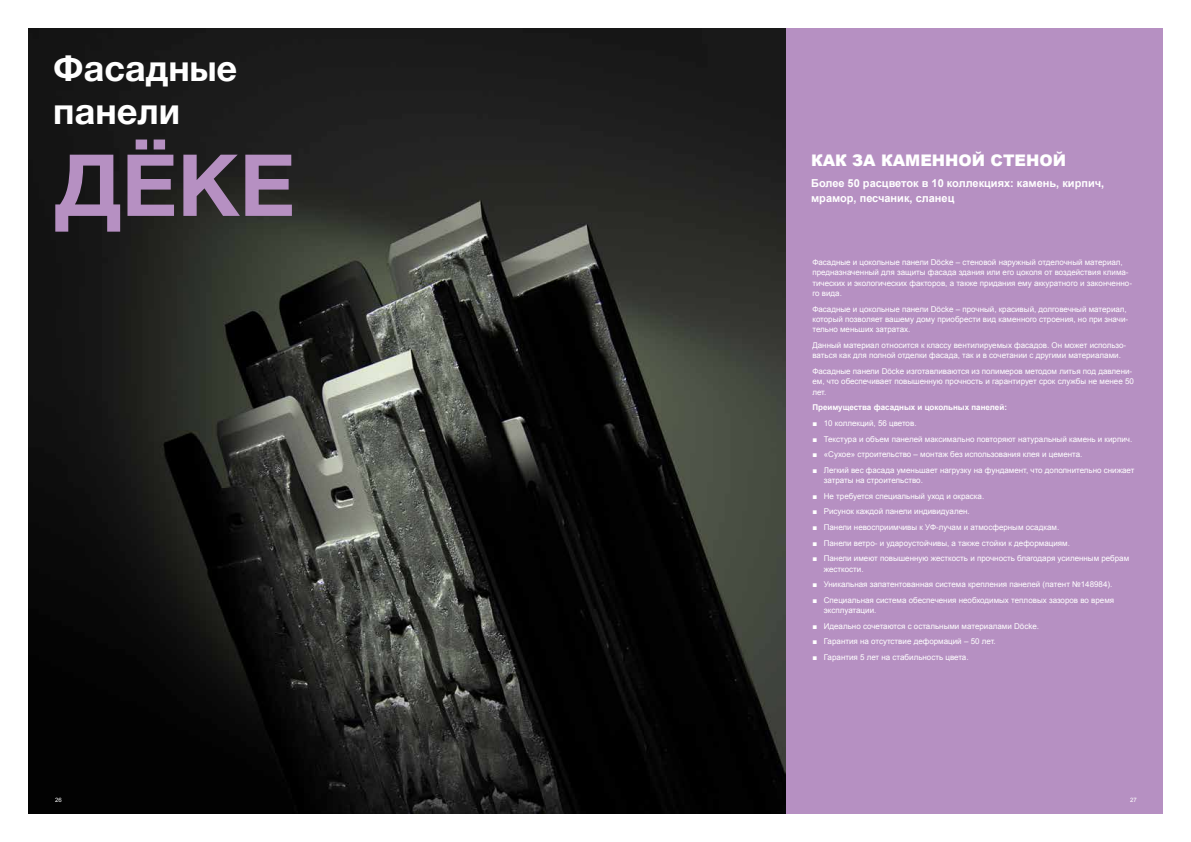
<style>
.page{position:relative;width:1191px;height:842px;background:#fff}
.page>*{position:absolute;margin:0;border:0;box-sizing:border-box;transform-origin:0 0}
.t1{font:700 86px "Helvetica Neue Cyr";color:#b690c2}
.t2{font:700 36px/42.8px "Helvetica Neue Cyr";color:#fff}
.t3{font:900 16px "Arial";color:#fff}
.t4{font:700 11px/15.6px "Arial";color:#fff}
.t5{font:8px/10.4px "Arial";color:#fff}
.t6{font:700 8px "Arial";color:#fff}
.t7{font:6px "Arial";color:#fff}
.s1{font-weight:900}
</style>
<div class="page">
<div style="left:785px;top:28px;width:377px;height:786px;background:#b690c2"></div>
<img style="left:28px;top:28px;width:757px;height:786px">
<h2 class="t2" style="left:53px;top:48px;width:185px">Фасадные панели</h2>
<h1 class="t1" style="left:55px;top:138px;width:242px">ДЁКЕ</h1>
<h3 class="t3" style="left:811px;top:149px;width:256px">КАК ЗА КАМЕННОЙ СТЕНОЙ</h3>
<h3 class="t4" style="left:811px;top:175px;width:294px">Более 50 расцветок в 10 коллекциях: камень, кирпич, мрамор, песчаник, сланец</h3>
<p class="t5" style="left:812px;top:257px;width:321px">Фасадные и цокольные панели Döcke – стеновой наружный отделочный материал, предназначенный для защиты фасада здания или его цоколя от воздействия клима&shy;тических и экологических факторов, а также придания ему аккуратного и законченно&shy;го вида.</p>
<p class="t5" style="left:812px;top:304px;width:317px">Фасадные и цокольные панели Döcke – прочный, красивый, долговечный материал, который позволяет вашему дому приобрести вид каменного строения, но при значи&shy;тельно меньших затратах.</p>
<p class="t5" style="left:812px;top:340px;width:315px">Данный материал относится к классу вентилируемых фасадов. Он может использо&shy;ваться как для полной отделки фасада, так и в сочетании с другими материалами.</p>
<p class="t5" style="left:812px;top:366px;width:323px">Фасадные панели Döcke изготавливаются из полимеров методом литья под давлени&shy;ем, что обеспечивает повышенную прочность и гарантирует срок службы не менее 50 лет.</p>
<p class="t6" style="left:812px;top:402px;width:196px">Преимущества фасадных и цокольных панелей:</p>
<p class="t5" style="left:812px;top:418px;width:106px"><span class="s1">■</span> 10 коллекций, 56 цветов.</p>
<p class="t5" style="left:812px;top:434px;width:321px"><span class="s1">■</span> Текстура и объем панелей максимально повторяют натуральный камень и кирпич.</p>
<p class="t5" style="left:812px;top:449px;width:271px"><span class="s1">■</span> «Сухое» строительство – монтаж без использования клея и цемента.</p>
<p class="t5" style="left:823px;top:465px;width:312px;text-indent:-11px"><span class="s1">■</span> Легкий вес фасада уменьшает нагрузку на фундамент, что дополнительно снижает затраты на строительство.</p>
<p class="t5" style="left:812px;top:491px;width:173px"><span class="s1">■</span> Не требуется специальный уход и окраска.</p>
<p class="t5" style="left:812px;top:506px;width:159px"><span class="s1">■</span> Рисунок каждой панели индивидуален.</p>
<p class="t5" style="left:812px;top:522px;width:248px"><span class="s1">■</span> Панели невосприимчивы к УФ-лучам и атмосферным осадкам.</p>
<p class="t5" style="left:812px;top:538px;width:259px"><span class="s1">■</span> Панели ветро- и удароустойчивы, а также стойки к деформациям.</p>
<p class="t5" style="left:823px;top:553px;width:307px;text-indent:-11px"><span class="s1">■</span> Панели имеют повышенную жесткость и прочность благодаря усиленным ребрам жесткости.</p>
<p class="t5" style="left:812px;top:579px;width:301px"><span class="s1">■</span> Уникальная запатентованная система крепления панелей (патент №148984).</p>
<p class="t5" style="left:823px;top:595px;width:292px;text-indent:-11px"><span class="s1">■</span> Специальная система обеспечения необходимых тепловых зазоров во время эксплуатации.</p>
<p class="t5" style="left:812px;top:621px;width:228px"><span class="s1">■</span> Идеально сочетаются с остальными материалами Döcke.</p>
<p class="t5" style="left:812px;top:636px;width:185px"><span class="s1">■</span> Гарантия на отсутствие деформаций – 50 лет.</p>
<p class="t5" style="left:812px;top:652px;width:158px"><span class="s1">■</span> Гарантия 5 лет на стабильность цвета.</p>
<p class="t7" style="left:55px;top:796px;width:8px">26</p>
<p class="t7" style="left:1130px;top:796px;width:8px">27</p>
</div>
